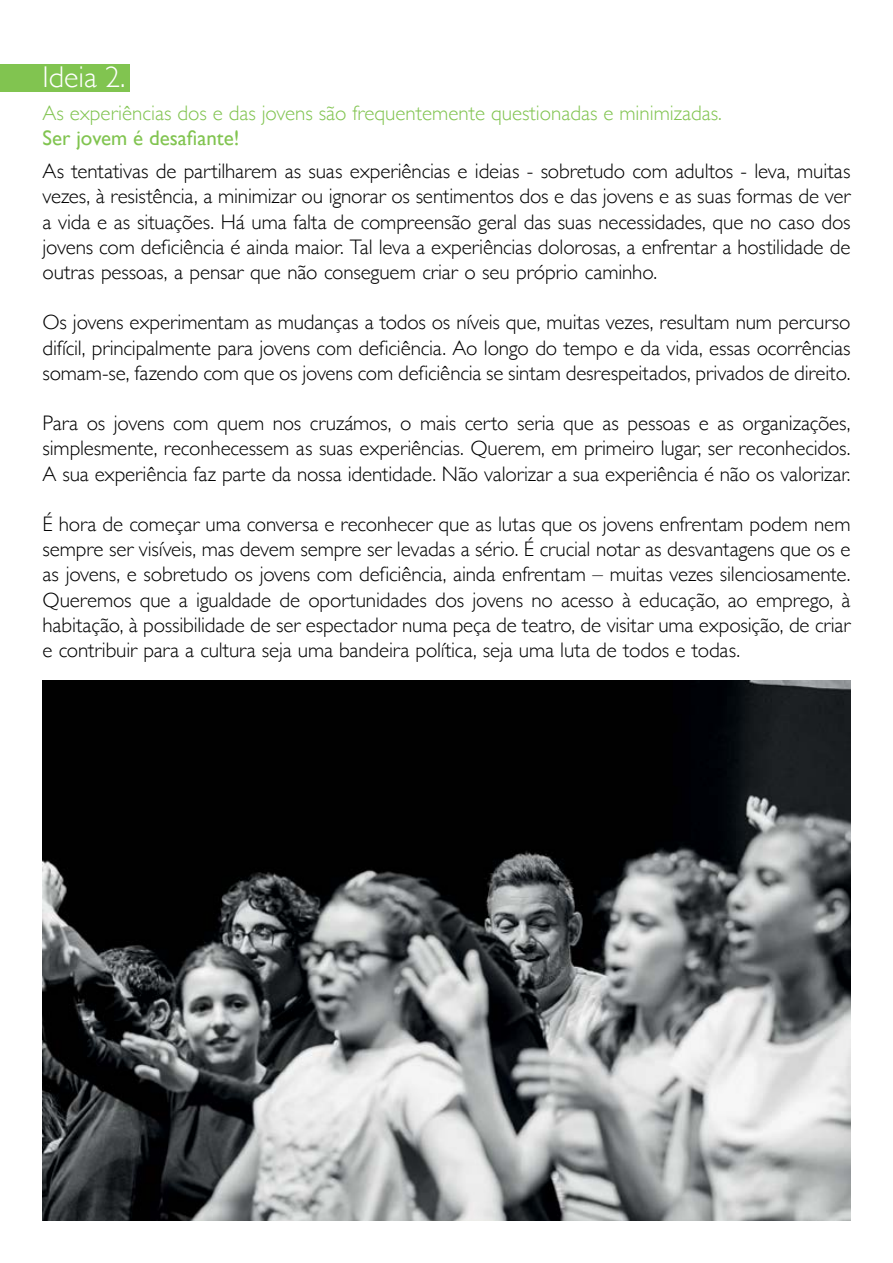
<style>
.page{position:relative;width:893px;height:1263px;background:#fff}
.page>*{position:absolute;margin:0;border:0;box-sizing:border-box;transform-origin:0 0}
.t1{font:300 30px "Gill Sans";color:#fff}
.t2{font:300 21px/25.2px "Gill Sans";letter-spacing:-.005em;color:#000;text-align:justify}
.t3{font:300 21px "Gill Sans";color:#81c450}
.t4{font:21px "Gill Sans";color:#81c450}
</style>
<div class="page">
<img style="left:43px;top:680px;width:807px;height:540px">
<div style="left:0;top:64px;width:129px;height:27px;background:#81c450"></div>
<h1 class="t1" style="left:43px;top:54px;width:84px">Ideia 2.</h1>
<p class="t3" style="left:43px;top:97px;width:681px">As experiências dos e das jovens são frequentemente questionadas e minimizadas.</p>
<p class="t4" style="left:43px;top:126px;width:199px">Ser jovem é desafiante!</p>
<p class="t2" style="left:43px;top:158px;width:809px">As tentativas de partilharem as suas experiências e ideias - sobretudo com adultos - leva, muitas vezes, à resistência, a minimizar ou ignorar os sentimentos dos e das jovens e as suas formas de ver a vida e as situações. Há uma falta de compreensão geral das suas necessidades, que no caso dos jovens com deficiência é ainda maior. Tal leva a experiências dolorosas, a enfrentar a hostilidade de outras pessoas, a pensar que não conseguem criar o seu próprio caminho.</p>
<p class="t2" style="left:43px;top:309px;width:809px">Os jovens experimentam as mudanças a todos os níveis que, muitas vezes, resultam num percurso difícil, principalmente para jovens com deficiência. Ao longo do tempo e da vida, essas ocorrências somam-se, fazendo com que os jovens com deficiência se sintam desrespeitados, privados de direito.</p>
<p class="t2" style="left:43px;top:410px;width:809px">Para os jovens com quem nos cruzámos, o mais certo seria que as pessoas e as organizações, simplesmente, reconhecessem as suas experiências. Querem, em primeiro lugar, ser reconhecidos.<br>A sua experiência faz parte da nossa identidade. Não valorizar a sua experiência é não os valorizar.</p>
<p class="t2" style="left:43px;top:510px;width:809px">É hora de começar uma conversa e reconhecer que as lutas que os jovens enfrentam podem nem sempre ser visíveis, mas devem sempre ser levadas a sério. É crucial notar as desvantagens que os e as jovens, e sobretudo os jovens com deficiência, ainda enfrentam – muitas vezes silenciosamente.<br>Queremos que a igualdade de oportunidades dos jovens no acesso à educação, ao emprego, à habitação, à possibilidade de ser espectador numa peça de teatro, de visitar uma exposição, de criar e contribuir para a cultura seja uma bandeira política, seja uma luta de todos e todas.</p>
</div>
